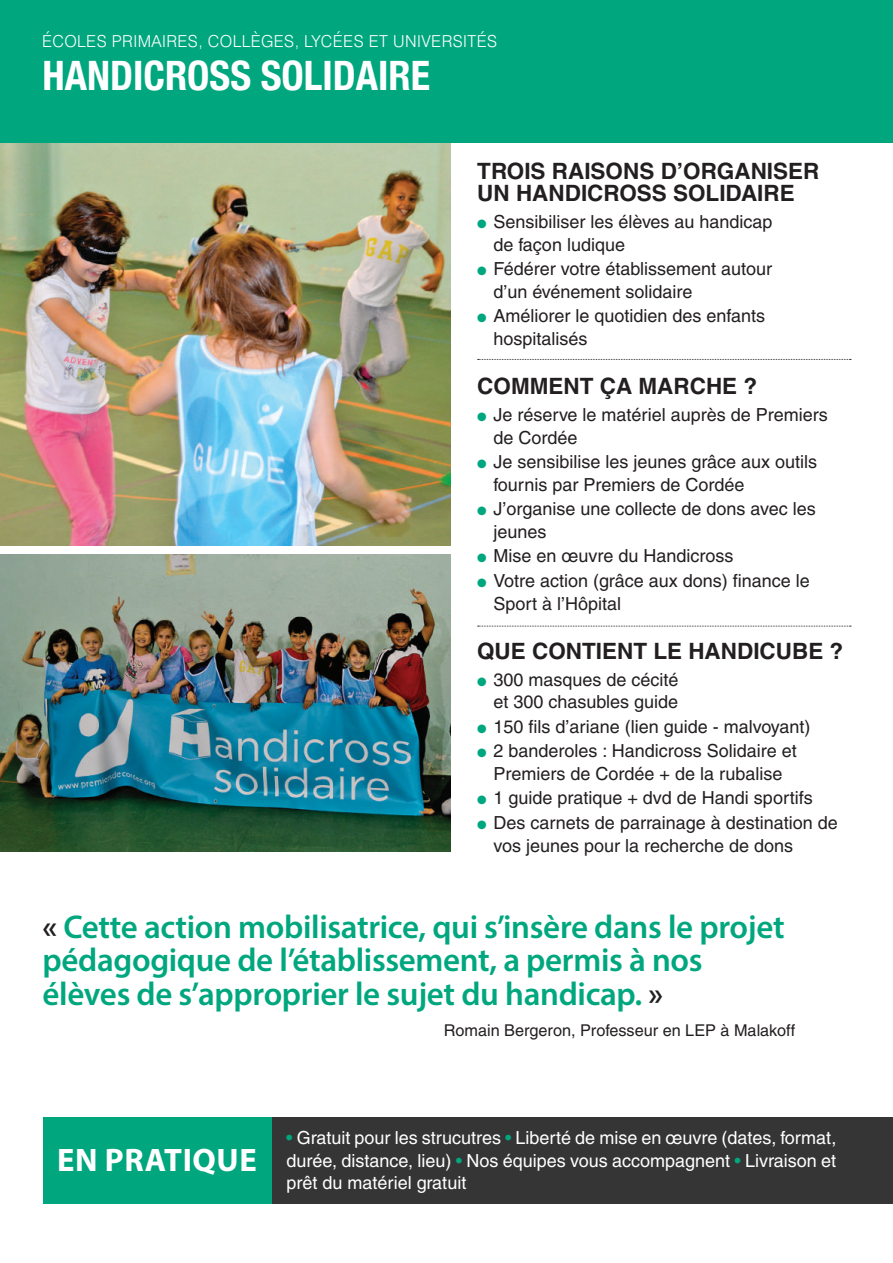
<style>
.page{position:relative;width:893px;height:1263px;background:#fff}
.page>*{position:absolute;margin:0;border:0;box-sizing:border-box;transform-origin:0 0}
.t1{font:700 condensed 40.5px "Helvetica Neue";color:#fff}
.t2{font:600 33px/33.6px "Myriad Pro";letter-spacing:-.01em;color:#00a77e}
.t3{font:700 32.7px "Myriad Pro";letter-spacing:.02em;color:#fff}
.t4{font:700 22.5px/22.5px "Helvetica LT";color:#231f20}
.t5{font:18px/22.5px "Helvetica LT";color:#231f20}
.t6{font:18px/22.5px "Helvetica LT";color:#fff;text-align:justify}
.t7{font:300 16.5px "Swiss 721 BT";letter-spacing:.025em;color:#fff}
.t8{font:16.2px "Helvetica LT";color:#231f20}
.s1{color:#00a77e}
.s2{color:#231f20}
</style>
<div class="page">
<div style="left:43px;top:1118px;width:288px;height:86px;background:#00a77e"></div>
<div style="left:272px;top:1118px;width:621px;height:86px;background:#363536"></div>
<img style="left:0;top:142px;width:450px;height:404px">
<img style="left:0;top:554px;width:450px;height:298px">
<svg style="left:478px;top:359px;width:373px;height:1px"></svg>
<svg style="left:478px;top:626px;width:373px;height:1px"></svg>
<div style="left:0;top:0;width:893px;height:142px;background:#00a77e"></div>
<p class="t7" style="left:42px;top:31px;width:456px">ÉCOLES PRIMAIRES, COLLÈGES, LYCÉES ET UNIVERSITÉS</p>
<h1 class="t1" style="left:43px;top:42px;width:389px">HANDICROSS SOLIDAIRE</h1>
<p class="t4" style="left:477px;top:159px;width:344px">TROIS RAISONS D’ORGANISER<br>UN HANDICROSS SOLIDAIRE</p>
<p class="t5" style="left:493px;top:211px;width:281px;text-indent:-16px"><span class="s1">●</span> Sensibiliser les élèves au handicap de façon ludique</p>
<p class="t5" style="left:493px;top:258px;width:280px;text-indent:-16px"><span class="s1">●</span> Fédérer votre établissement autour d’un événement solidaire</p>
<p class="t5" style="left:493px;top:305px;width:273px;text-indent:-16px"><span class="s1">●</span> Améliorer le quotidien des enfants hospitalisés</p>
<p class="t4" style="left:477px;top:375px;width:281px">COMMENT ÇA MARCHE ?</p>
<p class="t5" style="left:493px;top:403px;width:336px;text-indent:-16px"><span class="s1">●</span> Je réserve le matériel auprès de Premiers de Cordée</p>
<p class="t5" style="left:493px;top:450px;width:325px;text-indent:-16px"><span class="s1">●</span> Je sensibilise les jeunes grâce aux outils fournis par Premiers de Cordée</p>
<p class="t5" style="left:493px;top:498px;width:324px;text-indent:-16px"><span class="s1">●</span> J’organise une collecte de dons avec les jeunes</p>
<p class="t5" style="left:477px;top:545px;width:258px"><span class="s1">●</span> Mise en œuvre du Handicross</p>
<p class="t5" style="left:493px;top:569px;width:318px;text-indent:-16px"><span class="s1">●</span> Votre action (grâce aux dons) finance le<br>Sport à l’Hôpital</p>
<p class="t4" style="left:477px;top:639px;width:368px">QUE CONTIENT LE HANDICUBE ?</p>
<p class="t5" style="left:477px;top:668px;width:203px;text-align:right"><span class="s1">●</span> 300 masques de cécité et 300 chasubles guide</p>
<p class="t5" style="left:477px;top:715px;width:335px"><span class="s1">●</span> 150 fils d’ariane (lien guide - malvoyant)</p>
<p class="t5" style="left:477px;top:740px;width:321px;text-align:center"><span class="s1">●</span> 2 banderoles : Handicross Solidaire et<br>Premiers de Cordée + de la rubalise</p>
<p class="t5" style="left:477px;top:787px;width:337px"><span class="s1">●</span> 1 guide pratique + dvd de Handi sportifs</p>
<p class="t5" style="left:493px;top:811px;width:346px;text-indent:-16px"><span class="s1">●</span> Des carnets de parrainage à destination de vos jeunes pour la recherche de dons</p>
<h2 class="t2" style="left:43px;top:909px;width:744px"><span class="s2">«</span> Cette action mobilisatrice, qui s’insère dans le projet pédagogique de l’établissement, a permis à nos élèves de s’approprier le sujet du handicap. <span class="s2">»</span></h2>
<p class="t8" style="left:444px;top:1021px;width:353px">Romain Bergeron, Professeur en LEP à Malakoff</p>
<h3 class="t3" style="left:57px;top:1138px;width:201px">EN PRATIQUE</h3>
<p class="t6" style="left:286px;top:1126px;width:551px"><span class="s1">•</span> Gratuit pour les strucutres <span class="s1">•</span> Liberté de mise en œuvre (dates, format, durée, distance, lieu) <span class="s1">•</span> Nos équipes vous accompagnent <span class="s1">•</span> Livraison et prêt du matériel gratuit</p>
</div>
